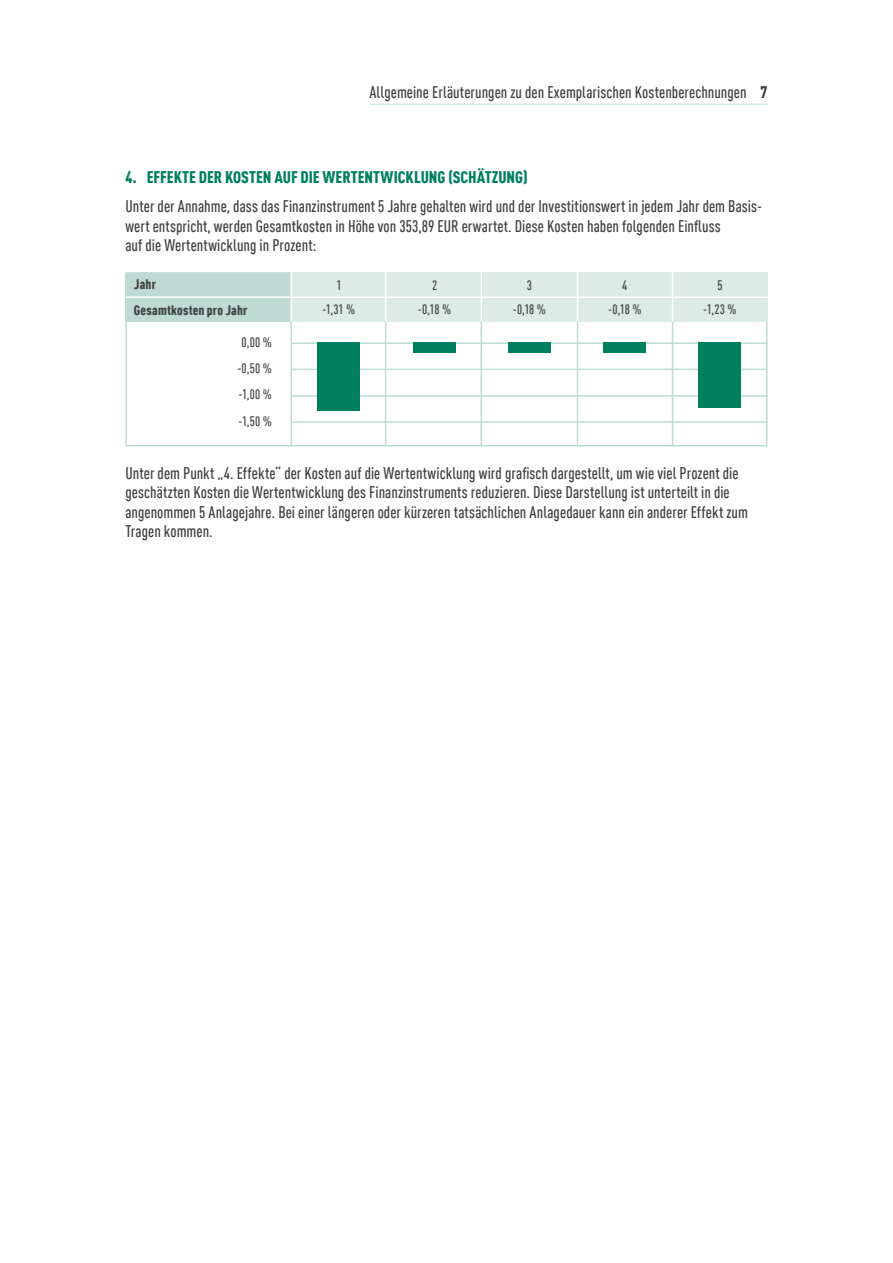
<style>
.page{position:relative;width:893px;height:1263px;background:#fff}
.page>*{position:absolute;margin:0;border:0;box-sizing:border-box;transform-origin:0 0}
.t1{font:500 condensed 16.5px/19.5px "DIN Offc";color:#414142}
.t2{font:900 condensed 16.5px "DIN Offc";color:#008060}
.t3{font:500 condensed 13.5px/26.2px "DIN Offc";letter-spacing:.015em;color:#414142}
.t4{font:900 condensed 13.5px "DIN Offc";letter-spacing:.01em;color:#414142}
.s1{font-weight:900}
</style>
<div class="page">
<hr style="left:370px;top:104px;width:397px;height:1px;background:#bedbd3">
<div style="left:125px;top:272px;width:642px;height:174px;border:2px solid #bedbd3"></div>
<div style="left:291px;top:272px;width:476px;height:50px;background:#dcebe6"></div>
<hr style="left:291px;top:421px;width:476px;height:2px;background:#bedbd3">
<hr style="left:291px;top:369px;width:476px;height:1px;background:#bedbd3">
<hr style="left:291px;top:395px;width:476px;height:2px;background:#bedbd3">
<hr style="left:291px;top:342px;width:476px;height:2px;background:#bedbd3">
<div style="left:318px;top:342px;width:42px;height:69px;background:#008060"></div>
<div style="left:699px;top:342px;width:42px;height:66px;background:#008060"></div>
<div style="left:413px;top:342px;width:42px;height:11px;background:#008060"></div>
<div style="left:508px;top:342px;width:43px;height:11px;background:#008060"></div>
<div style="left:603px;top:342px;width:43px;height:11px;background:#008060"></div>
<div style="left:125px;top:273px;width:166px;height:49px;background:#bedbd3"></div>
<hr style="left:291px;top:296px;width:476px;height:2px;background:#fff">
<hr style="left:385px;top:321px;width:1px;height:125px;background:#bedbd3">
<hr style="left:291px;top:321px;width:1px;height:125px;background:#bedbd3">
<hr style="left:481px;top:321px;width:1px;height:125px;background:#bedbd3">
<hr style="left:577px;top:321px;width:1px;height:125px;background:#bedbd3">
<hr style="left:672px;top:321px;width:1px;height:125px;background:#bedbd3">
<hr style="left:125px;top:296px;width:166px;height:2px;background:#fff">
<hr style="left:385px;top:272px;width:1px;height:49px;background:#fff">
<hr style="left:481px;top:272px;width:1px;height:49px;background:#fff">
<hr style="left:577px;top:272px;width:1px;height:49px;background:#fff">
<hr style="left:672px;top:272px;width:1px;height:49px;background:#fff">
<hr style="left:291px;top:272px;width:1px;height:49px;background:#fff">
<p class="t1" style="left:369px;top:82px;width:400px">Allgemeine Erläuterungen zu den Exemplarischen Kostenberechnungen <span class="s1">7</span></p>
<p class="t2" style="left:125px;top:167px;width:404px">4. EFFEKTE DER KOSTEN AUF DIE WERTENTWICKLUNG (SCHÄTZUNG)</p>
<p class="t1" style="left:125px;top:197px;width:638px">Unter der Annahme, dass das Finanzinstrument 5 Jahre gehalten wird und der Investitionswert in jedem Jahr dem Basis&shy;wert entspricht, werden Gesamtkosten in Höhe von 353,89 EUR erwartet. Diese Kosten haben folgenden Einfluss<br>auf die Wertentwicklung in Prozent:</p>
<p class="t4" style="left:134px;top:276px;width:24px">Jahr</p>
<p class="t4" style="left:134px;top:302px;width:115px">Gesamtkosten pro Jahr</p>
<p class="t3" style="left:242px;top:329px;width:32px">0,00 %</p>
<p class="t3" style="left:237px;top:355px;width:36px">-0,50 % -1,00 %</p>
<p class="t3" style="left:239px;top:408px;width:35px">-1,50 %</p>
<p class="t3" style="left:336px;top:272px;width:7px">1</p>
<p class="t3" style="left:432px;top:272px;width:7px">2</p>
<p class="t3" style="left:527px;top:272px;width:7px">3</p>
<p class="t3" style="left:622px;top:272px;width:7px">4</p>
<p class="t3" style="left:717px;top:272px;width:7px">5</p>
<p class="t3" style="left:322px;top:296px;width:35px">-1,31 %</p>
<p class="t3" style="left:418px;top:296px;width:35px">-0,18 %</p>
<p class="t3" style="left:513px;top:296px;width:35px">-0,18 %</p>
<p class="t3" style="left:608px;top:296px;width:35px">-0,18 %</p>
<p class="t3" style="left:703px;top:296px;width:35px">-1,23 %</p>
<p class="t1" style="left:125px;top:463px;width:624px">Unter dem Punkt „4. Effekte“ der Kosten auf die Wertentwicklung wird grafisch dargestellt, um wie viel Prozent die geschätzten Kosten die Wertentwicklung des Finanzinstruments reduzieren. Diese Darstellung ist unterteilt in die angenommen 5 Anlagejahre. Bei einer längeren oder kürzeren tatsächlichen Anlagedauer kann ein anderer Effekt zum Tragen kommen.</p>
</div>
